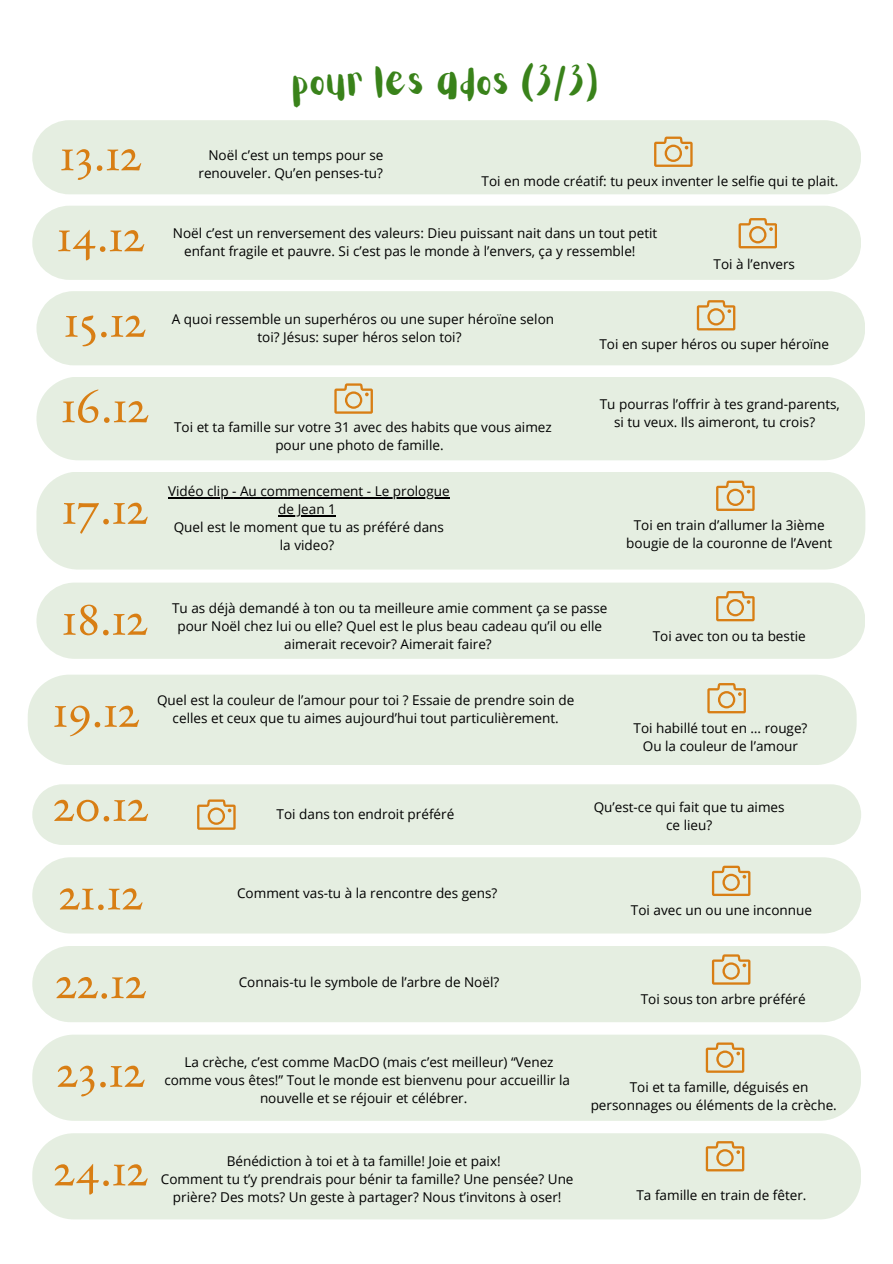
<style>
.page{position:relative;width:893px;height:1264px;background:#fff}
.page>*{position:absolute;margin:0;border:0;box-sizing:border-box;transform-origin:0 0}
.t1{font:51px "Benne";color:#d87e14}
.t2{font:34.35px "Aloja Extended";color:#39821a}
.t3{font:13.5px/18px "Open Sans";color:#000;text-align:center}
</style>
<div class="page">
<div style="left:32px;top:784px;width:829px;height:61px;background:#e5eee1"></div>
<svg style="left:197px;top:799px;width:38px;height:30px"></svg>
<div style="left:32px;top:857px;width:829px;height:76px;background:#e5eee1;border-radius:38px"></div>
<svg style="left:711px;top:865px;width:39px;height:31px"></svg>
<div style="left:32px;top:945px;width:829px;height:77px;background:#e5eee1;border-radius:38px"></div>
<svg style="left:711px;top:954px;width:39px;height:30px"></svg>
<div style="left:32px;top:1034px;width:829px;height:86px;background:#e5eee1"></div>
<svg style="left:705px;top:1042px;width:39px;height:30px"></svg>
<div style="left:32px;top:1133px;width:829px;height:86px;background:#e5eee1"></div>
<svg style="left:705px;top:1141px;width:39px;height:30px"></svg>
<div style="left:36px;top:291px;width:829px;height:74px;background:#e5eee1"></div>
<svg style="left:696px;top:300px;width:39px;height:30px"></svg>
<div style="left:36px;top:377px;width:829px;height:83px;background:#e5eee1"></div>
<svg style="left:334px;top:383px;width:38px;height:31px"></svg>
<div style="left:36px;top:472px;width:829px;height:97px;background:#e5eee1"></div>
<svg style="left:716px;top:480px;width:38px;height:31px"></svg>
<hr style="left:168px;top:497px;width:281px;height:1px;background:#000">
<hr style="left:278px;top:515px;width:58px;height:1px;background:#000">
<div style="left:36px;top:582px;width:829px;height:77px;background:#e5eee1;border-radius:38px"></div>
<svg style="left:716px;top:591px;width:38px;height:30px"></svg>
<div style="left:28px;top:674px;width:828px;height:91px;background:#e5eee1"></div>
<svg style="left:707px;top:683px;width:38px;height:30px"></svg>
<div style="left:32px;top:120px;width:829px;height:74px;background:#e5eee1"></div>
<svg style="left:654px;top:137px;width:38px;height:30px"></svg>
<div style="left:32px;top:206px;width:829px;height:74px;background:#e5eee1"></div>
<svg style="left:738px;top:218px;width:38px;height:30px"></svg>
<p class="t2" style="left:293px;top:66px;width:309px">pour les ados (3/3)</p>
<p class="t1" style="left:60px;top:138px;width:83px">13.12</p>
<h1 class="t3" style="left:198px;top:146px;width:186px;text-align:right">Noël c’est un temps pour se renouveler. Qu’en penses-tu?</h1>
<p class="t3" style="left:481px;top:172px;width:358px">Toi en mode créatif: tu peux inventer le selfie qui te plait.</p>
<p class="t1" style="left:57px;top:219px;width:89px">14.12</p>
<p class="t3" style="left:184px;top:224px;width:474px;text-align:left;text-indent:-11px">Noël c’est un renversement des valeurs: Dieu puissant nait dans un tout petit enfant fragile et pauvre. Si c’est pas le monde à l’envers, ça y ressemble!</p>
<h1 class="t3" style="left:713px;top:254px;width:83px">Toi à l’envers</h1>
<h1 class="t1" style="left:64px;top:304px;width:83px">15.12</h1>
<p class="t3" style="left:172px;top:309px;width:384px">A quoi ressemble un superhéros ou une super héroïne selon toi? Jésus: super héros selon toi?</p>
<p class="t1" style="left:61px;top:390px;width:89px">16.12</p>
<p class="t1" style="left:62px;top:491px;width:88px">17.12</p>
<p class="t3" style="left:174px;top:417px;width:379px">Toi et ta famille sur votre 31 avec des habits que vous aimez pour une photo de famille.</p>
<p class="t3" style="left:168px;top:482px;width:283px">Vidéo clip - Au commencement - Le prologue</p>
<p class="t3" style="left:174px;top:500px;width:272px">de Jean 1<br>Quel est le moment que tu as préféré dans</p>
<h1 class="t3" style="left:280px;top:536px;width:56px">la video?</h1>
<p class="t3" style="left:599px;top:335px;width:231px">Toi en super héros ou super héroïne</p>
<h1 class="t3" style="left:614px;top:395px;width:227px;text-align:left;text-indent:-14px">Tu pourras l’offrir à tes grand-parents, si tu veux. Ils aimeront, tu crois?</h1>
<p class="t3" style="left:626px;top:515px;width:207px">Toi en train d’allumer la 3ième bougie de la couronne de l’Avent</p>
<p class="t1" style="left:62px;top:602px;width:87px">18.12</p>
<p class="t3" style="left:172px;top:598px;width:436px">Tu as déjà demandé à ton ou ta meilleure amie comment ça se passe pour Noël chez lui ou elle? Quel est le plus beau cadeau qu’il ou elle aimerait recevoir? Aimerait faire?</p>
<h1 class="t1" style="left:53px;top:694px;width:88px">19.12</h1>
<p class="t3" style="left:157px;top:690px;width:419px">Quel est la couleur de l’amour pour toi ? Essaie de prendre soin de celles et ceux que tu aimes aujourd’hui tout particulièrement.</p>
<p class="t3" style="left:652px;top:626px;width:155px">Toi avec ton ou ta bestie</p>
<p class="t3" style="left:633px;top:718px;width:175px">Toi habillé tout en … rouge?</p>
<p class="t3" style="left:642px;top:736px;width:157px">Ou la couleur de l’amour</p>
<h2 class="t1" style="left:53px;top:788px;width:97px">20.12</h2>
<h1 class="t3" style="left:276px;top:805px;width:179px">Toi dans ton endroit préféré</h1>
<p class="t1" style="left:59px;top:877px;width:86px">21.12</p>
<h1 class="t3" style="left:237px;top:883px;width:262px">Comment vas-tu à la rencontre des gens?</h1>
<p class="t3" style="left:593px;top:797px;width:192px">Qu’est-ce qui fait que tu aimes</p>
<p class="t3" style="left:666px;top:815px;width:48px">ce lieu?</p>
<p class="t3" style="left:631px;top:901px;width:182px">Toi avec un ou une inconnue</p>
<p class="t1" style="left:55px;top:965px;width:93px">22.12</p>
<p class="t3" style="left:239px;top:972px;width:262px">Connais-tu le symbole de l’arbre de Noël?</p>
<h1 class="t3" style="left:640px;top:989px;width:166px">Toi sous ton arbre préféré</h1>
<p class="t1" style="left:57px;top:1054px;width:90px">23.12</p>
<p class="t3" style="left:164px;top:1052px;width:407px">La crèche, c’est comme MacDO (mais c’est meilleur) “Venez comme vous êtes!” Tout le monde est bienvenu pour accueillir la nouvelle et se réjouir et célébrer.</p>
<h1 class="t1" style="left:54px;top:1153px;width:96px">24.12</h1>
<p class="t3" style="left:227px;top:1151px;width:275px">Bénédiction à toi et à ta famille! Joie et paix!</p>
<p class="t3" style="left:161px;top:1169px;width:414px">Comment tu t’y prendrais pour bénir ta famille? Une pensée? Une prière? Des mots? Un geste à partager? Nous t’invitons à oser!</p>
<p class="t3" style="left:590px;top:1078px;width:248px;text-align:left;text-indent:39px">Toi et ta famille, déguisés en personnages ou éléments de la crèche.</p>
<p class="t3" style="left:636px;top:1185px;width:171px">Ta famille en train de fêter.</p>
</div>
